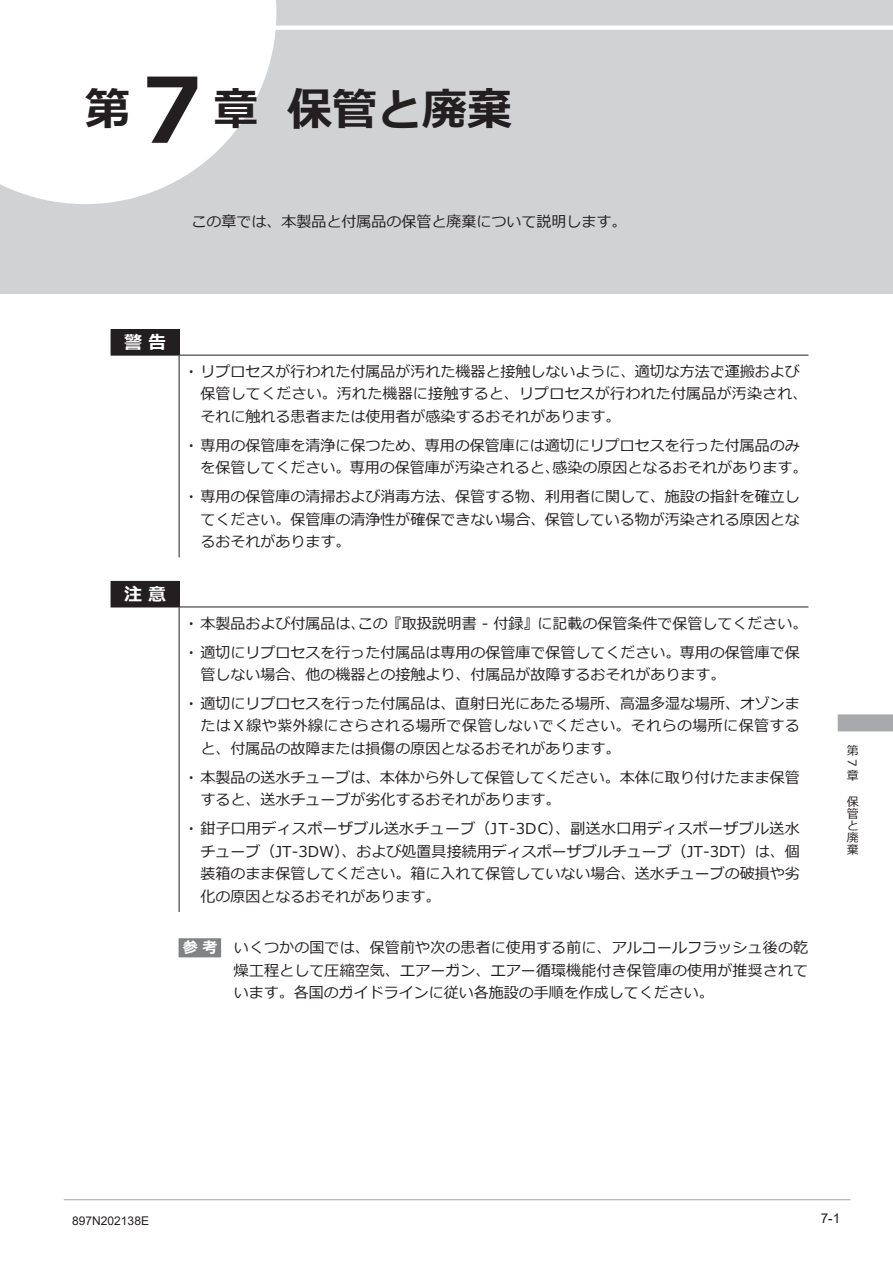
<style>
.page{position:relative;width:893px;height:1263px;background:#fff}
.page>*{position:absolute;margin:0;border:0;box-sizing:border-box;transform-origin:0 0}
.t1{font:700 45px "Meiryo";color:#231f20}
.t2{font:700 18px "Meiryo";color:#fff}
.t3{font:15px/22.5px "Meiryo";color:#231f20}
.t4{font:15px/22.5px "Meiryo";letter-spacing:.025em;color:#231f20}
.t5{font:13.5px "Arial";color:#231f20}
.t6{font:12px "Arial";color:#231f20}
.t7{font:12px/12px "Meiryo";color:#231f20}
.s1{font-size:90px}
.s2{font-weight:700;color:#fff}
</style>
<div class="page">
<hr style="left:64px;top:1199px;width:786px;height:1px;background:#a8a9ad">
<div style="left:0;top:0;width:893px;height:293px;background:#d1d2d4"></div>
<svg style="left:0;top:0;width:276px;height:204px;fill:#fff"></svg>
<div style="left:838px;top:714px;width:55px;height:17px;background:#a8a9ad"></div>
<hr style="left:0;top:26px;width:893px;height:4px;background:#fff">
<div style="left:179px;top:938px;width:42px;height:19px;background:#808285"></div>
<div style="left:111px;top:330px;width:68px;height:25px;background:#231f20"></div>
<hr style="left:111px;top:329px;width:69px;height:1px;background:#231f20">
<svg style="left:179px;top:330px;width:1px;height:25px"></svg>
<hr style="left:111px;top:355px;width:68px;height:1px;background:#231f20">
<hr style="left:179px;top:355px;width:629px;height:1px;background:#231f20">
<hr style="left:179px;top:355px;width:1px;height:202px;background:#231f20">
<div style="left:111px;top:581px;width:68px;height:26px;background:#231f20"></div>
<hr style="left:111px;top:581px;width:69px;height:1px;background:#231f20">
<svg style="left:179px;top:582px;width:1px;height:25px"></svg>
<hr style="left:179px;top:607px;width:629px;height:1px;background:#231f20">
<hr style="left:179px;top:607px;width:1px;height:305px;background:#231f20">
<h1 class="t1" style="left:85px;top:78px;width:428px">第 <span class="s1">7</span> 章 保管と廃棄</h1>
<p class="t3" style="left:191px;top:211px;width:436px">この章では、本製品と付属品の保管と廃棄について説明します。</p>
<p class="t2" style="left:124px;top:330px;width:43px">警告</p>
<p class="t2" style="left:124px;top:582px;width:43px">注意</p>
<p class="t3" style="left:200px;top:361px;width:609px;text-indent:-16px">・リプロセスが行われた付属品が汚れた機器と接触しないように、適切な方法で運搬および保管してください。汚れた機器に接触すると、リプロセスが行われた付属品が汚染され、それに触れる患者または使用者が感染するおそれがあります。</p>
<p class="t3" style="left:200px;top:435px;width:609px;text-indent:-16px">・専用の保管庫を清浄に保つため、専用の保管庫には適切にリプロセスを行った付属品のみを保管してください。専用の保管庫が汚染されると、感染の原因となるおそれがあります。</p>
<p class="t3" style="left:200px;top:486px;width:601px;text-align:justify;text-indent:-16px">・専用の保管庫の清掃および消毒方法、保管する物、利用者に関して、施設の指針を確立してください。保管庫の清浄性が確保できない場合、保管している物が汚染される原因となるおそれがあります。</p>
<p class="t3" style="left:184px;top:610px;width:625px;line-height:28.8px">・本製品および付属品は、この『取扱説明書 - 付録』に記載の保管条件で保管してください。・適切にリプロセスを行った付属品は専用の保管庫で保管してください。専用の保管庫で保</p>
<p class="t3" style="left:184px;top:661px;width:618px;line-height:28.8px;text-indent:16px">管しない場合、他の機器との接触より、付属品が故障するおそれがあります。<br>・適切にリプロセスを行った付属品は、直射日光にあたる場所、高温多湿な場所、オゾンま</p>
<p class="t4" style="left:200px;top:715px;width:601px">たはＸ線や紫外線にさらされる場所で保管しないでください。それらの場所に保管すると、付属品の故障または損傷の原因となるおそれがあります。</p>
<p class="t3" style="left:200px;top:767px;width:601px;text-indent:-16px">・本製品の送水チューブは、本体から外して保管してください。本体に取り付けたまま保管すると、送水チューブが劣化するおそれがあります。</p>
<p class="t3" style="left:200px;top:818px;width:601px;text-align:justify;text-indent:-16px">・鉗子口用ディスポーザブル送水チューブ（JT-3DC）、副送水口用ディスポーザブル送水チューブ（JT-3DW）、および処置具接続用ディスポーザブルチューブ（JT-3DT）は、個装箱のまま保管してください。箱に入れて保管していない場合、送水チューブの破損や劣化の原因となるおそれがあります。</p>
<p class="t3" style="left:234px;top:937px;width:576px;text-align:justify;text-indent:-51px"><span class="s2">参考</span> いくつかの国では、保管前や次の患者に使用する前に、アルコールフラッシュ後の乾燥工程として圧縮空気、エアーガン、エアー循環機能付き保管庫の使用が推奨されています。各国のガイドラインに従い各施設の手順を作成してください。</p>
<p class="t7" style="left:847px;top:745px;width:13px">第</p>
<p class="t7" style="left:857px;top:759px;width:10px;rotate:90deg">第</p>
<p class="t7" style="left:847px;top:764px;width:13px;line-height:25.5px">第第</p>
<p class="t7" style="left:847px;top:808px;width:13px;text-align:justify">第第第第</p>
<p class="t6" style="left:72px;top:1212px;width:78px">897N202138E</p>
<p class="t5" style="left:821px;top:1209px;width:21px">7-1</p>
</div>
